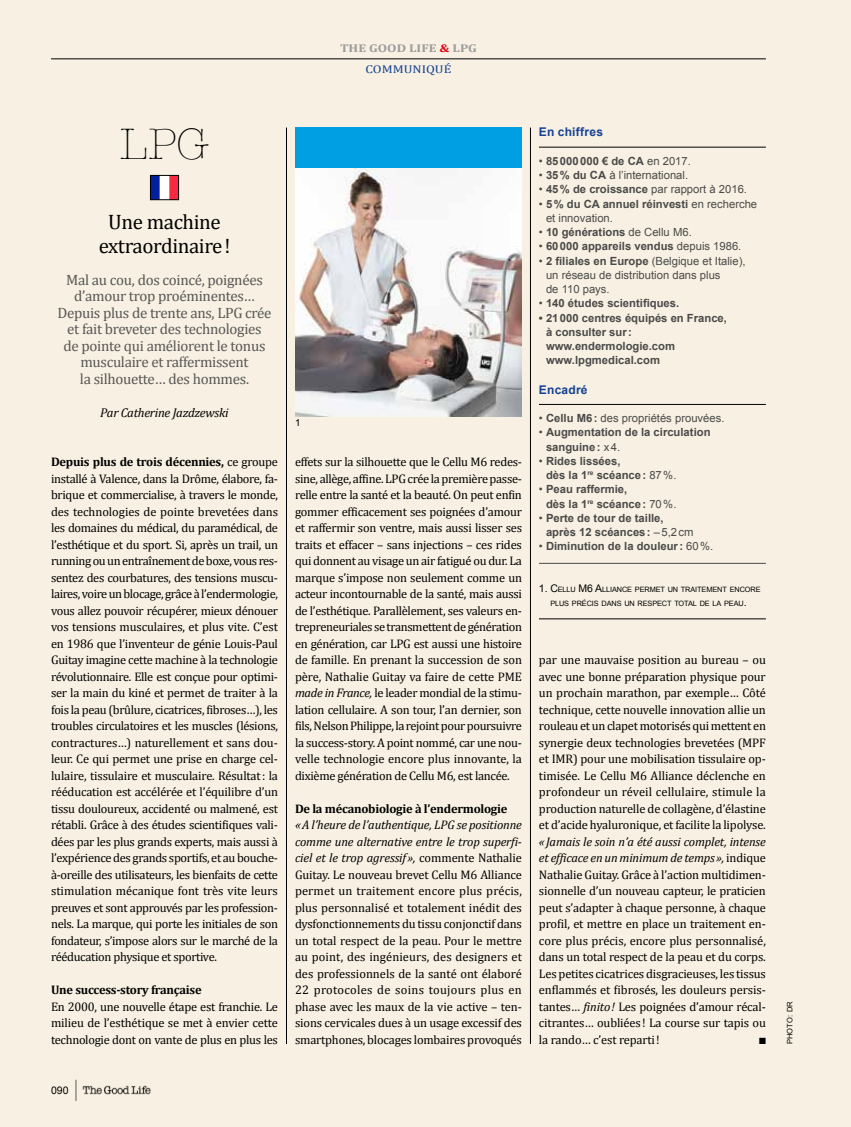
<style>
.page{position:relative;width:851px;height:1127px;background:#fff}
.page>*{position:absolute;margin:0;border:0;box-sizing:border-box;transform-origin:0 0}
.t1{font:300 45px "American Typewriter";color:#000}
.t2{font:21px/24px "Cambria";letter-spacing:-.02em;color:#000;text-align:center}
.t3{font:15px/16.5px "Cambria";letter-spacing:-.02em;color:#575756;text-align:center}
.t4{font:italic 12.75px "Cambria";letter-spacing:-.02em;color:#000}
.t5{font:12.45px/16.5px "Cambria";letter-spacing:-.015em;color:#000;text-align:justify}
.t6{font:700 12.45px "Cambria";letter-spacing:-.02em;color:#000}
.t7{font:700 12px "Arial";letter-spacing:.015em;color:#164194}
.t8{font:700 11.25px/14.2px "Arial";color:#4a4a49}
.t9{font:11.25px/14.2px "Arial";color:#4a4a49}
.t10{font:700 11.25px/21px "Cambria";color:#9d9d9c;text-align:center;scale:1.2 1}
.t11{font:10.5px "Arial";color:#000}
.t12{font:9.75px "Arial";color:#000}
.t13{font:9px "Zapf Dingbats ITC";color:#000}
.t14{font:7.5px "Arial";color:#000}
.t15{font:7.35px/13.5px "Arial";letter-spacing:-.015em;color:#000;text-align:center}
.s1{color:#e30613}
.s2{font-weight:400;color:#164194}
.s3{font-weight:700}
.s4{font-size:22.65px}
.s5{font-style:italic}
.s6{font-weight:400}
.s7{font-size:10.5px}
</style>
<div class="page">
<div style="left:0;top:0;width:850px;height:1127px;background:#f8f1e3"></div>
<hr style="left:51px;top:59px;width:714px;height:1px;background:#000">
<img style="left:83px;top:1085px;width:68px;height:10px">
<hr style="left:286px;top:128px;width:1px;height:916px;background:#000">
<hr style="left:530px;top:128px;width:1px;height:916px;background:#000">
<img style="left:152px;top:177px;width:25px;height:21px">
<div style="left:150px;top:175px;width:29px;height:25px;border:1px solid #000"></div>
<div style="left:295px;top:128px;width:227px;height:289px;background:#009fe3"></div>
<img style="left:295px;top:169px;width:227px;height:248px">
<hr style="left:539px;top:147px;width:226px;height:1px;background:#000">
<hr style="left:539px;top:404px;width:226px;height:1px;background:#000">
<hr style="left:539px;top:563px;width:226px;height:1px;background:#4a4a49">
<hr style="left:539px;top:618px;width:226px;height:1px;background:#000">
<p class="t10" style="left:340px;top:38px;width:116px">THE GOOD LIFE <span class="s1">&amp;</span> LPG<br><span class="s2">COMMUNIQUÉ</span></p>
<h1 class="t1" style="left:120px;top:111px;width:91px">LPG</h1>
<h2 class="t2" style="left:99px;top:210px;width:133px">Une machine extraordinaire!</h2>
<p class="t3" style="left:57px;top:271px;width:216px">Mal au cou, dos coincé, poignées d’amour trop proéminentes…<br>Depuis plus de trente ans, LPG crée et fait breveter des technologies<br>de pointe qui améliorent le tonus musculaire et raffermissent<br>la silhouette… des hommes.</p>
<p class="t4" style="left:100px;top:405px;width:130px">Par Catherine Jazdzewski</p>
<p class="t5" style="left:51px;top:454px;width:228px"><span class="s3">Depuis plus de trois décennies,</span> ce groupe installé à Valence, dans la Drôme, élabore, fa&shy;brique et commercialise, à travers le monde, des technologies de pointe brevetées dans les domaines du médical, du paramédical, de l’esthétique et du sport. Si, après un trail, un running ou un entraînement de boxe, vous res&shy;sentez des courbatures, des tensions muscu&shy;laires, voire un blocage, grâce à l’endermologie, vous allez pouvoir récupérer, mieux dénouer vos tensions musculaires, et plus vite. C’est en 1986 que l’inventeur de génie Louis-Paul Guitay imagine cette machine à la technologie révolutionnaire. Elle est conçue pour optimi&shy;ser la main du kiné et permet de traiter à la fois la peau (brûlure, cicatrices, fibroses…), les troubles circulatoires et les muscles (lésions, contractures…) naturellement et sans dou&shy;leur. Ce qui permet une prise en charge cel&shy;lulaire, tissulaire et musculaire. Résultat: la rééducation est accélérée et l’équilibre d’un tissu douloureux, accidenté ou malmené, est rétabli. Grâce à des études scientifiques vali&shy;dées par les plus grands experts, mais aussi à l’expérience des grands sportifs, et au bouche&shy;à-oreille des utilisateurs, les bienfaits de cette stimulation mécanique font très vite leurs preuves et sont approuvés par les profession&shy;nels. La marque, qui porte les initiales de son fondateur, s’impose alors sur le marché de la rééducation physique et sportive.</p>
<p class="t6" style="left:51px;top:982px;width:152px">Une success-story française</p>
<p class="t5" style="left:51px;top:998px;width:228px">En 2000, une nouvelle étape est franchie. Le milieu de l’esthétique se met à envier cette technologie dont on vante de plus en plus les</p>
<p class="t11" style="left:51px;top:1083px;width:27px">090 <span class="s4">|</span></p>
<p class="t12" style="left:295px;top:416px;width:7px">1</p>
<p class="t5" style="left:295px;top:454px;width:228px">effets sur la silhouette que le Cellu M6 redes&shy;sine, allège, affine. LPG crée la première passe&shy;relle entre la santé et la beauté. On peut enfin gommer efficacement ses poignées d’amour et raffermir son ventre, mais aussi lisser ses traits et effacer – sans injections – ces rides qui donnent au visage un air fatigué ou dur. La marque s’impose non seulement comme un acteur incontournable de la santé, mais aussi de l’esthétique. Parallèlement, ses valeurs en&shy;trepreneuriales se transmettent de génération en génération, car LPG est aussi une histoire de famille. En prenant la succession de son père, Nathalie Guitay va faire de cette PME <span class="s5">made in France,</span> le leader mondial de la stimu&shy;lation cellulaire. A son tour, l’an dernier, son fils, Nelson Philippe, la rejoint pour poursuivre la success-story. A point nommé, car une nou&shy;velle technologie encore plus innovante, la dixième génération de Cellu M6, est lancée.</p>
<p class="t6" style="left:295px;top:801px;width:214px">De la mécanobiologie à l’endermologie</p>
<p class="t5" style="left:295px;top:817px;width:228px"><span class="s5">«A l’heure de l’authentique, LPG se positionne comme une alternative entre le trop superfi&shy;ciel et le trop agressif»,</span> commente Nathalie Guitay. Le nouveau brevet Cellu M6 Alliance permet un traitement encore plus précis, plus personnalisé et totalement inédit des dysfonctionnements du tissu conjonctif dans un total respect de la peau. Pour le mettre au point, des ingénieurs, des designers et des professionnels de la santé ont élaboré 22 protocoles de soins toujours plus en phase avec les maux de la vie active – ten&shy;sions cervicales dues à un usage excessif des smartphones, blocages lombaires provoqués</p>
<p class="t7" style="left:539px;top:124px;width:65px">En chiffres</p>
<p class="t8" style="left:539px;top:154px;width:153px"><span class="s6">•</span> 85000000 € de CA <span class="s6">en 2017.</span></p>
<p class="t9" style="left:539px;top:168px;width:151px">• <span class="s3">35% du CA</span> à l’international.</p>
<p class="t9" style="left:539px;top:182px;width:209px">• <span class="s3">45% de croissance</span> par rapport à 2016.</p>
<p class="t9" style="left:546px;top:197px;width:213px;text-indent:-7px">• <span class="s3">5% du CA annuel réinvesti</span> en recherche et innovation.</p>
<p class="t8" style="left:539px;top:225px;width:154px"><span class="s6">•</span> 10 générations <span class="s6">de Cellu M6.</span></p>
<p class="t8" style="left:539px;top:240px;width:204px"><span class="s6">•</span> 60000 appareils vendus <span class="s6">depuis 1986.</span></p>
<p class="t9" style="left:546px;top:254px;width:201px;text-indent:-7px">• <span class="s3">2 filiales en Europe</span> (Belgique et Italie), un réseau de distribution dans plus<br>de 110 pays.</p>
<p class="t8" style="left:539px;top:297px;width:142px"><span class="s6">•</span> 140 études scientifiques.</p>
<p class="t8" style="left:546px;top:311px;width:182px;text-indent:-7px">• 21000 centres équipés en France, à consulter sur: www.endermologie.com www.lpgmedical.com</p>
<p class="t7" style="left:539px;top:381px;width:50px">Encadré</p>
<p class="t9" style="left:539px;top:411px;width:187px">• <span class="s3">Cellu M6:</span> des propriétés prouvées.</p>
<p class="t8" style="left:546px;top:426px;width:166px;text-indent:-7px"><span class="s6">•</span> Augmentation de la circulation sanguine: <span class="s6">x4.</span></p>
<p class="t8" style="left:546px;top:454px;width:132px;text-indent:-7px"><span class="s6">•</span> Rides lissées,<br>dès la 1<sup>re</sup> scéance: <span class="s6">87%.</span></p>
<p class="t8" style="left:546px;top:483px;width:132px;text-indent:-7px"><span class="s6">•</span> Peau raffermie,<br>dès la 1<sup>re</sup> scéance: <span class="s6">70%.</span></p>
<p class="t8" style="left:546px;top:511px;width:149px;text-indent:-7px"><span class="s6">•</span> Perte de tour de taille, après 12 scéances: <span class="s6">–5,2cm</span></p>
<p class="t8" style="left:539px;top:540px;width:176px"><span class="s6">•</span> Diminution de la douleur: <span class="s6">60%.</span></p>
<p class="t15" style="left:539px;top:583px;width:223px"><span class="s7">1. C</span>ELLU <span class="s7">M6 A</span>LLIANCE PERMET UN TRAITEMENT ENCORE<br>PLUS PRÉCIS DANS UN RESPECT TOTAL DE LA PEAU<span class="s7">.</span></p>
<p class="t5" style="left:539px;top:652px;width:228px">par une mauvaise position au bureau – ou avec une bonne préparation physique pour un prochain marathon, par exemple… Côté technique, cette nouvelle innovation allie un rouleau et un clapet motorisés qui mettent en synergie deux technologies brevetées (MPF et IMR) pour une mobilisation tissulaire op&shy;timisée. Le Cellu M6 Alliance déclenche en profondeur un réveil cellulaire, stimule la production naturelle de collagène, d’élastine et d’acide hyaluronique, et facilite la lipolyse.</p>
<p class="t5" style="left:539px;top:833px;width:228px"><span class="s5">«Jamais le soin n’a été aussi complet, intense et efficace en un minimum de temps»,</span> indique Nathalie Guitay. Grâce à l’action multidimen&shy;sionnelle d’un nouveau capteur, le praticien peut s’adapter à chaque personne, à chaque profil, et mettre en place un traitement en&shy;core plus précis, encore plus personnalisé, dans un total respect de la peau et du corps.<br>Les petites cicatrices disgracieuses, les tissus enflammés et fibrosés, les douleurs persis&shy;tantes… <span class="s5">finito!</span> Les poignées d’amour récal&shy;citrantes… oubliées! La course sur tapis ou la rando… c’est reparti!</p>
<p class="t13" style="left:759px;top:1036px;width:8px">■</p>
<p class="t14" style="left:785px;top:1044px;width:44px;rotate:-90deg">PHOTO: DR</p>
</div>
